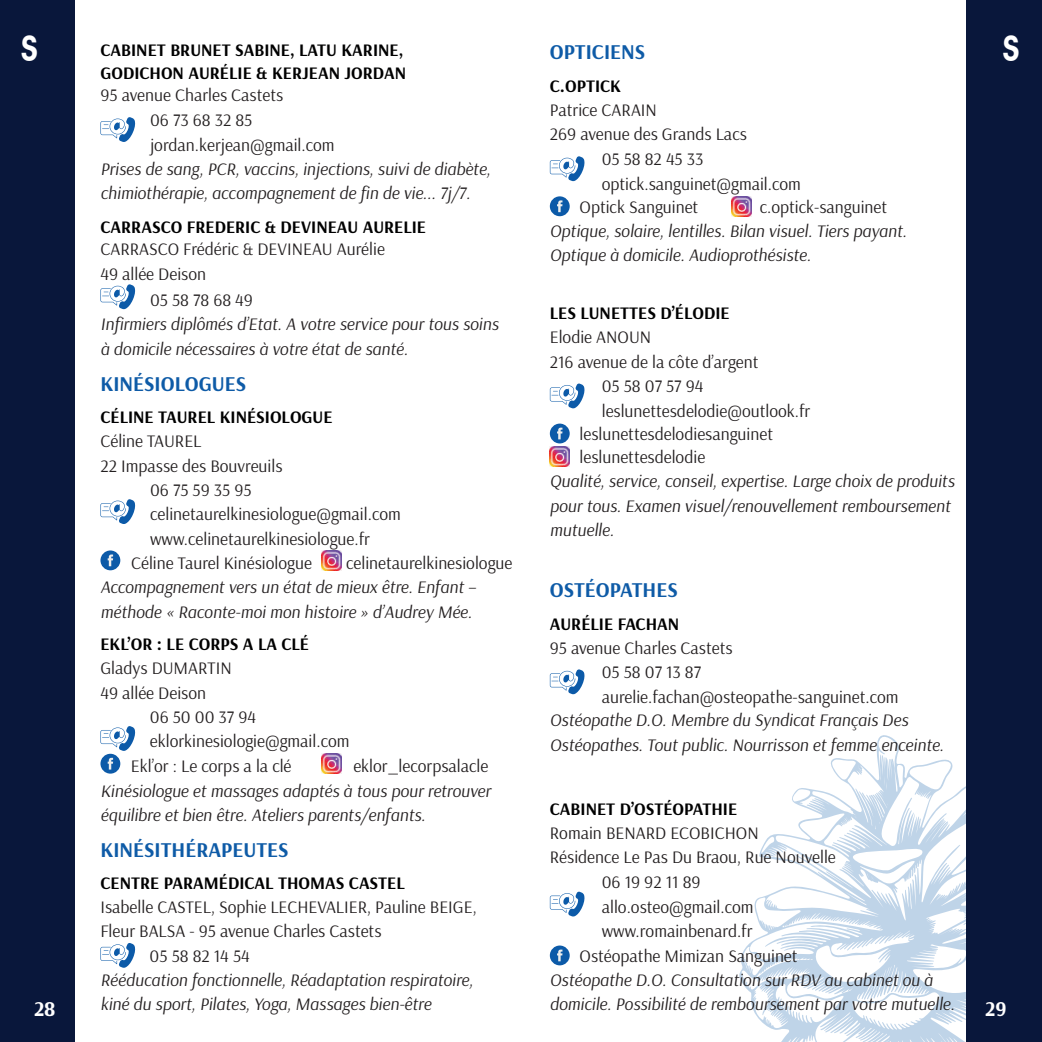
<style>
.page{position:relative;width:1042px;height:1042px;background:#fff}
.page>*{position:absolute;margin:0;border:0;box-sizing:border-box;transform-origin:0 0}
.t1{font:600 35px "Avant Garde IT Cby BT";color:#fff}
.t2{font:700 21px "Arsenal";color:#0e5ba7}
.t3{font:700 21px "Arsenal";color:#fff}
.t4{font:17.5px/24.5px "Arsenal";color:#231f20}
.t5{font:italic 17.5px/24.5px "Arsenal";color:#231f20}
.t6{font:700 17.5px "Arsenal";color:#000001}
</style>
<div class="page">
<svg style="left:739px;top:733px;width:228px;height:309px"></svg>
<div style="left:0;top:0;width:74px;height:1042px;background:#09173b"></div>
<div style="left:967px;top:0;width:75px;height:1042px;background:#09173b"></div>
<svg style="left:100px;top:117px;width:35px;height:25px"></svg>
<svg style="left:100px;top:284px;width:35px;height:25px"></svg>
<div style="left:100px;top:550px;width:20px;height:20px;background:#0c5aa8;border-radius:50%"></div>
<svg style="left:108px;top:554px;width:5px;height:12px"></svg>
<svg style="left:100px;top:499px;width:35px;height:25px"></svg>
<img style="left:322px;top:550px;width:20px;height:20px">
<div style="left:100px;top:754px;width:20px;height:19px;background:#0c5aa8;border-radius:50%"></div>
<svg style="left:108px;top:758px;width:5px;height:11px"></svg>
<svg style="left:100px;top:726px;width:35px;height:25px"></svg>
<img style="left:322px;top:754px;width:19px;height:19px">
<svg style="left:100px;top:943px;width:35px;height:25px"></svg>
<svg style="left:550px;top:156px;width:35px;height:25px"></svg>
<div style="left:550px;top:196px;width:20px;height:20px;background:#0c5aa8;border-radius:50%"></div>
<svg style="left:557px;top:200px;width:5px;height:12px"></svg>
<img style="left:731px;top:196px;width:20px;height:20px">
<svg style="left:550px;top:383px;width:35px;height:25px"></svg>
<div style="left:550px;top:423px;width:20px;height:20px;background:#0c5aa8;border-radius:50%"></div>
<svg style="left:557px;top:428px;width:5px;height:11px"></svg>
<svg style="left:550px;top:669px;width:35px;height:25px"></svg>
<svg style="left:550px;top:891px;width:35px;height:25px"></svg>
<div style="left:550px;top:945px;width:20px;height:20px;background:#0c5aa8;border-radius:50%"></div>
<svg style="left:557px;top:949px;width:5px;height:12px"></svg>
<img style="left:550px;top:447px;width:20px;height:20px">
<h1 class="t1" style="left:21px;top:28px;width:18px">S</h1>
<p class="t6" style="left:100px;top:38px;width:304px">CABINET BRUNET SABINE, LATU KARINE,</p>
<h1 class="t1" style="left:1003px;top:28px;width:18px">S</h1>
<p class="t6" style="left:100px;top:60px;width:307px">GODICHON AURÉLIE &amp; KERJEAN JORDAN</p>
<p class="t2" style="left:550px;top:38px;width:97px">OPTICIENS</p>
<p class="t6" style="left:550px;top:74px;width:73px">C.OPTICK</p>
<p class="t4" style="left:150px;top:82px;width:186px;text-indent:-50px">95 avenue Charles Castets<br>06 73 68 32 85 jordan.kerjean@gmail.com</p>
<p class="t4" style="left:550px;top:97px;width:109px">Patrice CARAIN</p>
<p class="t4" style="left:550px;top:122px;width:198px">269 avenue des Grands Lacs</p>
<p class="t4" style="left:602px;top:147px;width:103px">05 58 82 45 33</p>
<p class="t4" style="left:602px;top:171px;width:201px">optick.sanguinet@gmail.com</p>
<p class="t4" style="left:760px;top:194px;width:129px">c.optick-sanguinet</p>
<p class="t5" style="left:550px;top:219px;width:358px">Optique, solaire, lentilles. Bilan visuel. Tiers payant.<br>Optique à domicile. Audioprothésiste.</p>
<p class="t5" style="left:100px;top:157px;width:391px">Prises de sang, PCR, vaccins, injections, suivi de diabète, chimiothérapie, accompagnement de fin de vie... 7j/7.</p>
<p class="t4" style="left:579px;top:194px;width:120px">Optick Sanguinet</p>
<p class="t6" style="left:100px;top:215px;width:327px">CARRASCO FREDERIC &amp; DEVINEAU AURELIE</p>
<p class="t4" style="left:100px;top:237px;width:286px">CARRASCO Frédéric &amp; DEVINEAU Aurélie</p>
<p class="t4" style="left:100px;top:261px;width:107px">49 allée Deison</p>
<p class="t4" style="left:150px;top:287px;width:104px">05 58 78 68 49</p>
<p class="t6" style="left:550px;top:301px;width:181px">LES LUNETTES D’ÉLODIE</p>
<p class="t5" style="left:100px;top:313px;width:399px">Infirmiers diplômés d’Etat. A votre service pour tous soins à domicile nécessaires à votre état de santé.</p>
<p class="t4" style="left:550px;top:324px;width:103px">Elodie ANOUN</p>
<p class="t4" style="left:550px;top:349px;width:210px">216 avenue de la côte d’argent</p>
<p class="t4" style="left:602px;top:374px;width:103px">05 58 07 57 94</p>
<p class="t4" style="left:602px;top:398px;width:210px">leslunettesdelodie@outlook.fr</p>
<p class="t2" style="left:100px;top:369px;width:147px">KINÉSIOLOGUES</p>
<p class="t6" style="left:100px;top:405px;width:233px">CÉLINE TAUREL KINÉSIOLOGUE</p>
<p class="t4" style="left:100px;top:428px;width:183px">Céline TAUREL<br>22 Impasse des Bouvreuils</p>
<p class="t4" style="left:150px;top:477px;width:103px">06 75 59 35 95</p>
<p class="t4" style="left:150px;top:502px;width:252px">celinetaurelkinesiologue@gmail.com</p>
<p class="t4" style="left:150px;top:526px;width:221px">www.celinetaurelkinesiologue.fr</p>
<p class="t4" style="left:346px;top:550px;width:168px">celinetaurelkinesiologue</p>
<p class="t5" style="left:100px;top:575px;width:377px">Accompagnement vers un état de mieux être. Enfant – méthode « Raconte-moi mon histoire » d’Audrey Mée.</p>
<p class="t4" style="left:131px;top:550px;width:182px">Céline Taurel Kinésiologue</p>
<p class="t6" style="left:100px;top:632px;width:210px">EKL’OR : LE CORPS A LA CLÉ</p>
<p class="t4" style="left:100px;top:655px;width:133px">Gladys DUMARTIN<br>49 allée Deison</p>
<p class="t4" style="left:150px;top:704px;width:201px">06 50 00 37 94 eklorkinesiologie@gmail.com</p>
<p class="t4" style="left:579px;top:421px;width:195px">leslunettesdelodiesanguinet</p>
<p class="t4" style="left:579px;top:444px;width:127px">leslunettesdelodie</p>
<p class="t5" style="left:550px;top:470px;width:406px">Qualité, service, conseil, expertise. Large choix de produits pour tous. Examen visuel/renouvellement remboursement mutuelle.</p>
<p class="t2" style="left:550px;top:575px;width:129px">OSTÉOPATHES</p>
<p class="t6" style="left:550px;top:611px;width:131px">AURÉLIE FACHAN</p>
<p class="t4" style="left:602px;top:635px;width:298px;text-indent:-52px">95 avenue Charles Castets<br>05 58 07 13 87 aurelie.fachan@osteopathe-sanguinet.com</p>
<p class="t5" style="left:550px;top:708px;width:395px">Ostéopathe D.O. Membre du Syndicat Français Des<br>Ostéopathes. Tout public. Nourrisson et femme enceinte.</p>
<p class="t4" style="left:131px;top:754px;width:162px">Ekl’or : Le corps a la clé</p>
<p class="t4" style="left:353px;top:754px;width:137px">eklor_lecorpsalacle</p>
<p class="t5" style="left:100px;top:779px;width:392px">Kinésiologue et massages adaptés à tous pour retrouver équilibre et bien être. Ateliers parents/enfants.</p>
<p class="t6" style="left:550px;top:797px;width:189px">CABINET D’OSTÉOPATHIE</p>
<p class="t4" style="left:550px;top:820px;width:210px">Romain BENARD ECOBICHON</p>
<p class="t4" style="left:550px;top:845px;width:287px">Résidence Le Pas Du Braou, Rue Nouvelle</p>
<p class="t4" style="left:602px;top:870px;width:100px">06 19 92 11 89</p>
<p class="t4" style="left:602px;top:894px;width:153px">allo.osteo@gmail.com</p>
<p class="t4" style="left:602px;top:919px;width:152px">www.romainbenard.fr</p>
<p class="t5" style="left:550px;top:968px;width:406px">Ostéopathe D.O. Consultation sur RDV au cabinet ou à domicile. Possibilité de remboursement par votre mutuelle.</p>
<p class="t2" style="left:100px;top:834px;width:190px">KINÉSITHÉRAPEUTES</p>
<p class="t6" style="left:100px;top:871px;width:306px">CENTRE PARAMÉDICAL THOMAS CASTEL</p>
<p class="t4" style="left:100px;top:894px;width:378px">Isabelle CASTEL, Sophie LECHEVALIER, Pauline BEIGE,<br>Fleur BALSA - 95 avenue Charles Castets</p>
<p class="t4" style="left:579px;top:943px;width:219px">Ostéopathe Mimizan Sanguinet</p>
<p class="t4" style="left:150px;top:943px;width:102px">05 58 82 14 54</p>
<p class="t5" style="left:100px;top:968px;width:374px">Rééducation fonctionnelle, Réadaptation respiratoire, kiné du sport, Pilates, Yoga, Massages bien-être</p>
<p class="t3" style="left:34px;top:994px;width:23px">28</p>
<p class="t3" style="left:985px;top:994px;width:23px">29</p>
</div>
